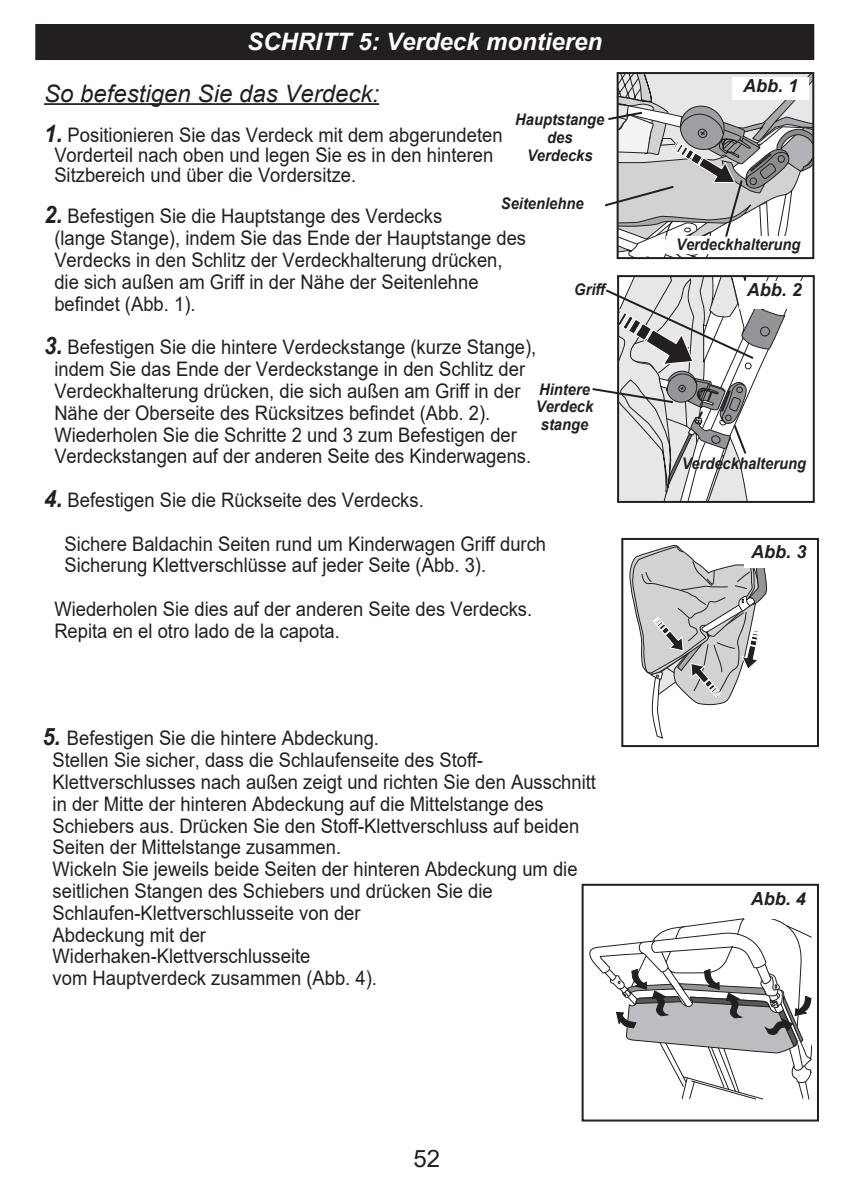
<style>
.page{position:relative;width:843px;height:1196px;background:#fff}
.page>*{position:absolute;margin:0;border:0;box-sizing:border-box;transform-origin:0 0}
.t1{font:italic 24px "Arial";color:#231f20}
.t2{font:italic 700 24px "Arial";color:#fff}
.t3{font:24px "Arial";color:#231f20}
.t4{font:20px "Arial";color:#231f20;scale:.92 1}
.t5{font:italic 700 18px "Arial";color:#231f20}
.t6{font:italic 700 16px/18px "Arial";color:#231f20;text-align:center;scale:.92 1}
.s1{font-weight:700;font-style:italic;font-size:24px}
</style>
<div class="page">
<div style="left:36px;top:25px;width:777px;height:34px;background:#231f20"></div>
<div style="left:35px;top:24px;width:779px;height:36px;border:2px solid #231f20"></div>
<hr style="left:44px;top:103px;width:335px;height:2px;background:#231f20">
<svg style="left:592px;top:276px;width:220px;height:226px"></svg>
<svg style="left:629px;top:545px;width:137px;height:193px"></svg>
<div style="left:621px;top:538px;width:197px;height:209px;border:2px solid #231f20"></div>
<div style="left:744px;top:542px;width:69px;height:25px;background:#fff"></div>
<svg style="left:604px;top:73px;width:209px;height:185px"></svg>
<svg style="left:589px;top:918px;width:222px;height:181px"></svg>
<div style="left:581px;top:883px;width:237px;height:238px;border:2px solid #231f20"></div>
<p class="t2" style="left:247px;top:25px;width:356px">SCHRITT 5: Verdeck montieren</p>
<p class="t1" style="left:44px;top:78px;width:336px">So befestigen Sie das Verdeck:</p>
<p class="t4" style="left:44px;top:121px;width:500px"><span class="s1">1.</span> Positionieren Sie das Verdeck mit dem abgerundeten</p>
<p class="t4" style="left:54px;top:141px;width:478px">Vorderteil nach oben und legen Sie es in den hinteren</p>
<p class="t4" style="left:54px;top:161px;width:329px">Sitzbereich und über die Vordersitze.</p>
<p class="t4" style="left:44px;top:202px;width:434px"><span class="s1">2.</span> Befestigen Sie die Hauptstange des Verdecks</p>
<p class="t4" style="left:54px;top:224px;width:514px">(lange Stange), indem Sie das Ende der Hauptstange des</p>
<p class="t4" style="left:54px;top:246px;width:488px">Verdecks in den Schlitz der Verdeckhalterung drücken,</p>
<p class="t4" style="left:54px;top:268px;width:462px">die sich außen am Griff in der Nähe der Seitenlehne</p>
<p class="t4" style="left:54px;top:290px;width:155px">befindet (Abb. 1).</p>
<p class="t4" style="left:44px;top:333px;width:536px"><span class="s1">3.</span> Befestigen Sie die hintere Verdeckstange (kurze Stange),</p>
<p class="t4" style="left:54px;top:355px;width:513px">indem Sie das Ende der Verdeckstange in den Schlitz der</p>
<p class="t4" style="left:54px;top:377px;width:508px">Verdeckhalterung drücken, die sich außen am Griff in der</p>
<p class="t4" style="left:54px;top:399px;width:475px">Nähe der Oberseite des Rücksitzes befindet (Abb. 2).</p>
<p class="t4" style="left:54px;top:420px;width:504px">Wiederholen Sie die Schritte 2 und 3 zum Befestigen der</p>
<p class="t4" style="left:54px;top:442px;width:520px">Verdeckstangen auf der anderen Seite des Kinderwagens.</p>
<p class="t4" style="left:44px;top:486px;width:414px"><span class="s1">4.</span> Befestigen Sie die Rückseite des Verdecks.</p>
<p class="t4" style="left:65px;top:529px;width:525px">Sichere Baldachin Seiten rund um Kinderwagen Griff durch</p>
<p class="t4" style="left:65px;top:551px;width:459px">Sicherung Klettverschlüsse auf jeder Seite (Abb. 3).</p>
<p class="t4" style="left:54px;top:595px;width:521px">Wiederholen Sie dies auf der anderen Seite des Verdecks.</p>
<p class="t4" style="left:54px;top:617px;width:312px">Repita en el otro lado de la capota.</p>
<p class="t6" style="left:515px;top:111px;width:98px">Hauptstange des<br>Verdecks</p>
<p class="t6" style="left:501px;top:194px;width:91px">Seitenlehne</p>
<p class="t6" style="left:574px;top:281px;width:37px">Griff</p>
<p class="t6" style="left:539px;top:380px;width:57px">Hintere</p>
<p class="t6" style="left:536px;top:398px;width:64px">Verdeck</p>
<p class="t6" style="left:540px;top:416px;width:53px">stange</p>
<p class="t4" style="left:42px;top:724px;width:367px"><span class="s1">5.</span> Befestigen Sie die hintere Abdeckung.</p>
<p class="t4" style="left:53px;top:746px;width:469px">Stellen Sie sicher, dass die Schlaufenseite des Stoff-</p>
<p class="t4" style="left:53px;top:768px;width:592px">Klettverschlusses nach außen zeigt und richten Sie den Ausschnitt</p>
<p class="t4" style="left:53px;top:789px;width:535px">in der Mitte der hinteren Abdeckung auf die Mittelstange des</p>
<p class="t4" style="left:53px;top:811px;width:574px">Schiebers aus. Drücken Sie den Stoff-Klettverschluss auf beiden</p>
<p class="t4" style="left:53px;top:833px;width:315px">Seiten der Mittelstange zusammen.</p>
<p class="t4" style="left:53px;top:855px;width:572px">Wickeln Sie jeweils beide Seiten der hinteren Abdeckung um die</p>
<p class="t4" style="left:53px;top:877px;width:480px">seitlichen Stangen des Schiebers und drücken Sie die</p>
<p class="t4" style="left:53px;top:898px;width:336px">Schlaufen-Klettverschlusseite von der</p>
<p class="t4" style="left:53px;top:920px;width:168px">Abdeckung mit der</p>
<p class="t4" style="left:53px;top:942px;width:282px">Widerhaken-Klettverschlusseite</p>
<p class="t4" style="left:53px;top:964px;width:354px">vom Hauptverdeck zusammen (Abb. 4).</p>
<p class="t3" style="left:413px;top:1141px;width:28px">52</p>
<p class="t5" style="left:743px;top:74px;width:57px">Abb. 1</p>
<p class="t6" style="left:676px;top:236px;width:137px">Verdeckhalterung</p>
<p class="t5" style="left:746px;top:278px;width:57px">Abb. 2</p>
<p class="t6" style="left:681px;top:454px;width:137px">Verdeckhalterung</p>
<p class="t5" style="left:751px;top:539px;width:57px">Abb. 3</p>
<p class="t5" style="left:750px;top:886px;width:57px">Abb. 4</p>
</div>
